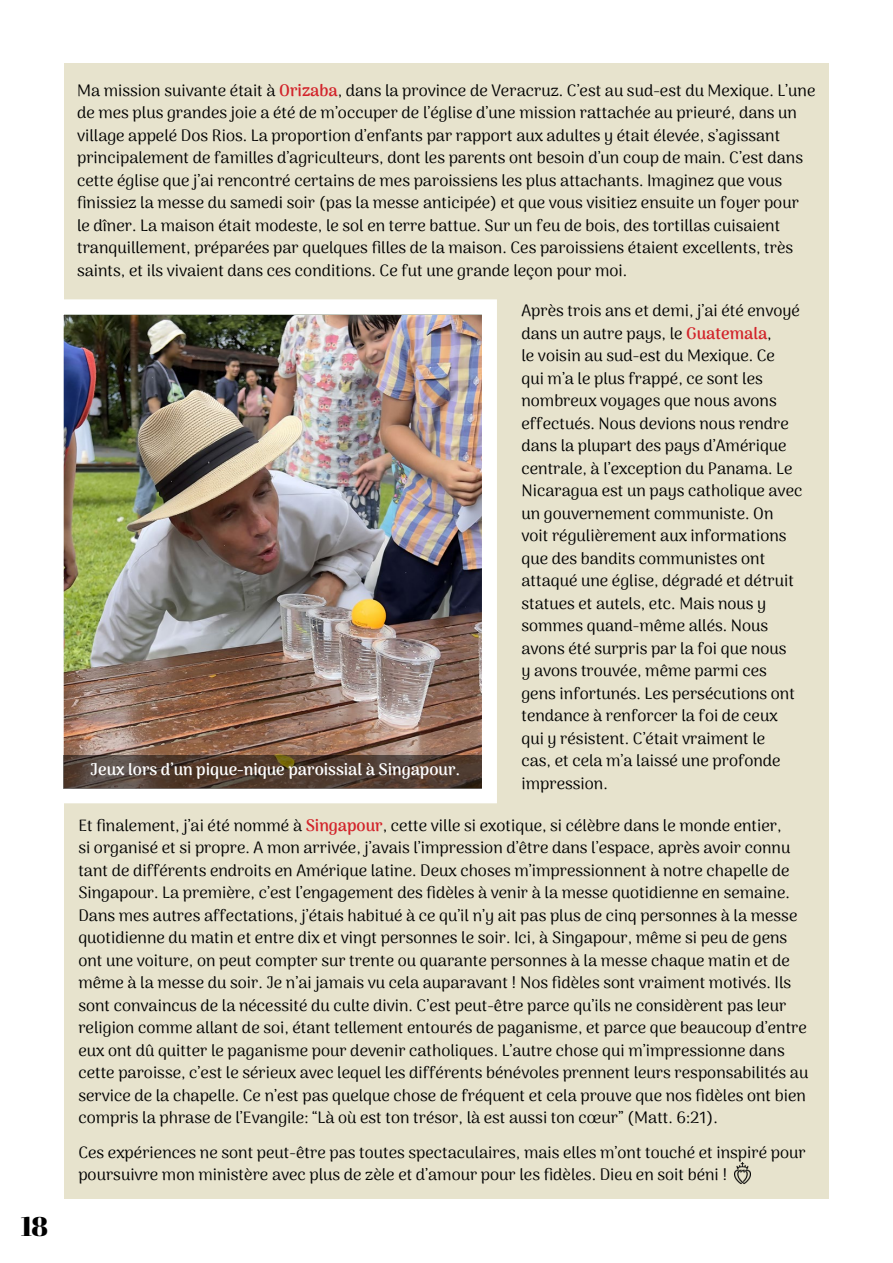
<style>
.page{position:relative;width:893px;height:1263px;background:#fff}
.page>*{position:absolute;margin:0;border:0;box-sizing:border-box;transform-origin:0 0}
.t1{font:27px "Abril Fatface";color:#000}
.t2{font:16.5px/22.5px "Arima Madurai";color:#000}
.t3{font:700 16.5px "Arima Madurai";color:#fff}
.s1{font-weight:700;color:#d2232a}
</style>
<div class="page">
<div style="left:64px;top:64px;width:765px;height:1135px;background:#e7e3cd"></div>
<img style="left:734px;top:1163px;width:16px;height:21px">
<img style="left:65px;top:315px;width:416px;height:440px">
<div style="left:49px;top:299px;width:448px;height:504px;border:15px solid #fff"></div>
<svg style="left:64px;top:755px;width:418px;height:33px;background:#513d32"></svg>
<h1 class="t1" style="left:21px;top:1207px;width:29px">18</h1>
<p class="t2" style="left:77px;top:80px;width:740px">Ma mission suivante était à <span class="s1">Orizaba</span>, dans la province de Veracruz. C’est au sud-est du Mexique. L’une de mes plus grandes joie a été de m’occuper de l’église d’une mission rattachée au prieuré, dans un village appelé Dos Rios. La proportion d’enfants par rapport aux adultes y était élevée, s’agissant principalement de familles d’agriculteurs, dont les parents ont besoin d’un coup de main. C’est dans cette église que j’ai rencontré certains de mes paroissiens les plus attachants. Imaginez que vous finissiez la messe du samedi soir (pas la messe anticipée) et que vous visitiez ensuite un foyer pour le dîner. La maison était modeste, le sol en terre battue. Sur un feu de bois, des tortillas cuisaient tranquillement, préparées par quelques filles de la maison. Ces paroissiens étaient excellents, très saints, et ils vivaient dans ces conditions. Ce fut une grande leçon pour moi.</p>
<p class="t2" style="left:521px;top:300px;width:282px">Après trois ans et demi, j’ai été envoyé dans un autre pays, le <span class="s1">Guatemala</span>,<br>le voisin au sud-est du Mexique. Ce<br>qui m’a le plus frappé, ce sont les nombreux voyages que nous avons effectués. Nous devions nous rendre dans la plupart des pays d’Amérique centrale, à l’exception du Panama. Le Nicaragua est un pays catholique avec un gouvernement communiste. On voit régulièrement aux informations que des bandits communistes ont attaqué une église, dégradé et détruit statues et autels, etc. Mais nous y sommes quand-même allés. Nous avons été surpris par la foi que nous<br>y avons trouvée, même parmi ces gens infortunés. Les persécutions ont tendance à renforcer la foi de ceux qui y résistent. C’était vraiment le<br>cas, et cela m’a laissé une profonde impression.</p>
<p class="t2" style="left:78px;top:814px;width:731px">Et finalement, j’ai été nommé à <span class="s1">Singapour</span>, cette ville si exotique, si célèbre dans le monde entier,<br>si organisé et si propre. A mon arrivée, j’avais l’impression d’être dans l’espace, après avoir connu tant de différents endroits en Amérique latine. Deux choses m’impressionnent à notre chapelle de Singapour. La première, c’est l’engagement des fidèles à venir à la messe quotidienne en semaine.<br>Dans mes autres affectations, j’étais habitué à ce qu’il n’y ait pas plus de cinq personnes à la messe quotidienne du matin et entre dix et vingt personnes le soir. Ici, à Singapour, même si peu de gens ont une voiture, on peut compter sur trente ou quarante personnes à la messe chaque matin et de même à la messe du soir. Je n’ai jamais vu cela auparavant ! Nos fidèles sont vraiment motivés. Ils sont convaincus de la nécessité du culte divin. C’est peut-être parce qu’ils ne considèrent pas leur religion comme allant de soi, étant tellement entourés de paganisme, et parce que beaucoup d’entre eux ont dû quitter le paganisme pour devenir catholiques. L’autre chose qui m’impressionne dans cette paroisse, c’est le sérieux avec lequel les différents bénévoles prennent leurs responsabilités au service de la chapelle. Ce n’est pas quelque chose de fréquent et cela prouve que nos fidèles ont bien compris la phrase de l’Evangile: “Là où est ton trésor, là est aussi ton cœur” (Matt. 6:21).</p>
<p class="t2" style="left:78px;top:1141px;width:729px">Ces expériences ne sont peut-être pas toutes spectaculaires, mais elles m’ont touché et inspiré pour poursuivre mon ministère avec plus de zèle et d’amour pour les fidèles. Dieu en soit béni !</p>
<p class="t3" style="left:90px;top:757px;width:372px">Jeux lors d’un pique-nique paroissial à Singapour.</p>
</div>
